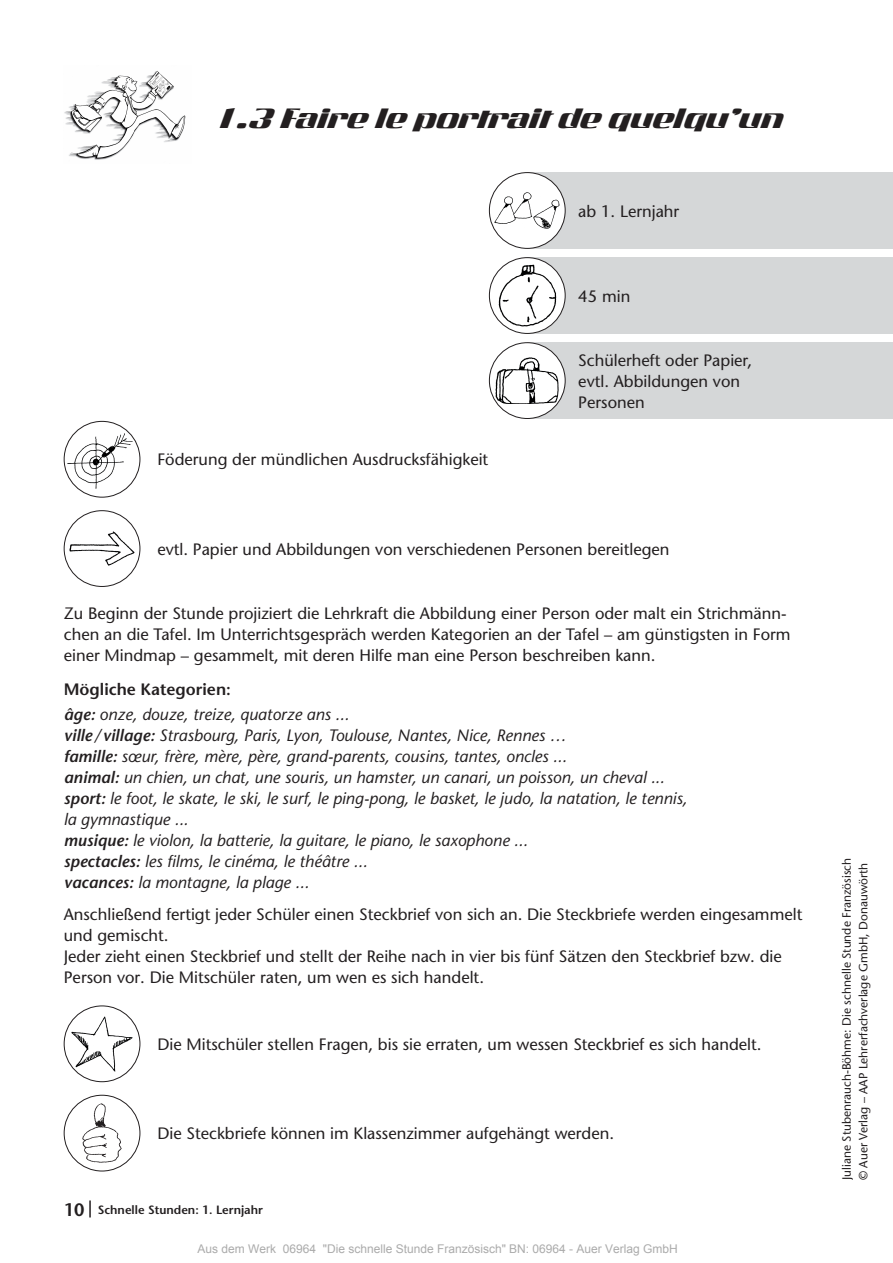
<style>
.page{position:relative;width:893px;height:1263px;background:#fff}
.page>*{position:absolute;margin:0;border:0;box-sizing:border-box;transform-origin:0 0}
.t1{font:24px "Concorde";color:#231f20}
.t2{font:16.5px/21px "Stone Sans";color:#231f20}
.t3{font:italic 16.5px/21px "Stone Sans";color:#231f20}
.t4{font:12px/16.5px "Stone Sans";color:#231f20}
.t5{font:12px "Arial";color:#ababab}
.t6{font:600 12px "Stone Sans";color:#231f20}
.s1{font-weight:600;font-style:normal}
.s2{font-weight:600}
.s3{font-size:18px}
</style>
<div class="page">
<svg style="left:89px;top:1200px;width:2px;height:17px"></svg>
<img style="left:64px;top:70px;width:122px;height:90px">
<img style="left:67px;top:434px;width:65px;height:54px">
<div style="left:64px;top:421px;width:76px;height:76px;border:1px solid #231f20;border-radius:50%"></div>
<img style="left:69px;top:532px;width:66px;height:33px">
<div style="left:64px;top:510px;width:76px;height:77px;border:1px solid #231f20;border-radius:50%"></div>
<img style="left:71px;top:1016px;width:62px;height:55px">
<div style="left:64px;top:1005px;width:76px;height:77px;border:1px solid #231f20;border-radius:50%"></div>
<img style="left:83px;top:1103px;width:38px;height:60px">
<div style="left:64px;top:1095px;width:76px;height:76px;border:1px solid #231f20;border-radius:50%"></div>
<div style="left:527px;top:172px;width:366px;height:77px;background:#d5d7d8"></div>
<div style="left:527px;top:257px;width:366px;height:77px;background:#d5d7d8"></div>
<div style="left:527px;top:342px;width:366px;height:77px;background:#d5d7d8"></div>
<div style="left:489px;top:173px;width:76px;height:75px;background:#fff;border-radius:50%"></div>
<img style="left:495px;top:192px;width:65px;height:37px">
<div style="left:489px;top:172px;width:77px;height:77px;border:1px solid #231f20;border-radius:50%"></div>
<div style="left:489px;top:258px;width:76px;height:75px;background:#fff;border-radius:50%"></div>
<img style="left:498px;top:264px;width:58px;height:63px">
<div style="left:489px;top:257px;width:77px;height:77px;border:1px solid #231f20;border-radius:50%"></div>
<div style="left:489px;top:343px;width:76px;height:75px;background:#fff;border-radius:50%"></div>
<img style="left:496px;top:357px;width:63px;height:47px">
<div style="left:489px;top:342px;width:77px;height:77px;border:1px solid #231f20;border-radius:50%"></div>
<h1 class="t1" style="left:213px;top:101px;width:572px">1.3 Faire le portrait de quelqu’un</h1>
<p class="t2" style="left:578px;top:202px;width:103px">ab 1. Lernjahr</p>
<p class="t2" style="left:578px;top:287px;width:54px">45 min</p>
<p class="t2" style="left:157px;top:451px;width:332px">Föderung der mündlichen Ausdrucksfähigkeit</p>
<p class="t2" style="left:578px;top:351px;width:175px">Schülerheft oder Papier, evtl. Abbildungen von<br>Personen</p>
<p class="t2" style="left:157px;top:540px;width:514px">evtl. Papier und Abbildungen von verschiedenen Personen bereitlegen</p>
<p class="t2" style="left:64px;top:604px;width:728px">Zu Beginn der Stunde projiziert die Lehrkraft die Abbildung einer Person oder malt ein Strichmänn&shy;chen an die Tafel. Im Unterrichtsgespräch werden Kategorien an der Tafel – am günstigsten in Form einer Mindmap – gesammelt, mit deren Hilfe man eine Person beschreiben kann.</p>
<p class="t3" style="left:64px;top:678px;width:287px;line-height:25.2px"><span class="s1">Mögliche Kategorien:<br></span><span class="s2">âge:</span> onze, douze, treize, quatorze ans ...</p>
<p class="t3" style="left:64px;top:726px;width:625px"><span class="s2">ville / village:</span> Strasbourg, Paris, Lyon, Toulouse, Nantes, Nice, Rennes …<br><span class="s2">famille:</span> sœur, frère, mère, père, grand-parents, cousins, tantes, oncles ...<br><span class="s2">animal:</span> un chien, un chat, une souris, un hamster, un canari, un poisson, un cheval ... <span class="s2">sport:</span> le foot, le skate, le ski, le surf, le ping-pong, le basket, le judo, la natation, le tennis, la gymnastique ...<br><span class="s2">musique:</span> le violon, la batterie, la guitare, le piano, le saxophone ...<br><span class="s2">spectacles:</span> les films, le cinéma, le théâtre ...<br><span class="s2">vacances:</span> la montagne, la plage ...</p>
<p class="t2" style="left:64px;top:905px;width:740px">Anschließend fertigt jeder Schüler einen Steckbrief von sich an. Die Steckbriefe werden eingesammelt und gemischt.<br>Jeder zieht einen Steckbrief und stellt der Reihe nach in vier bis fünf Sätzen den Steckbrief bzw. die Person vor. Die Mitschüler raten, um wen es sich handelt.</p>
<p class="t2" style="left:157px;top:1035px;width:606px">Die Mitschüler stellen Fragen, bis sie erraten, um wessen Steckbrief es sich handelt.</p>
<p class="t2" style="left:157px;top:1125px;width:458px">Die Steckbriefe können im Klassenzimmer aufgehängt werden.</p>
<p class="t6" style="left:64px;top:1205px;width:201px"><span class="s3">10</span> Schnelle Stunden: 1. Lernjahr</p>
<p class="t5" style="left:198px;top:1242px;width:482px">Aus dem Werk 06964 "Die schnelle Stunde Französisch" BN: 06964 - Auer Verlag GmbH</p>
<p class="t4" style="left:840px;top:1180px;width:324px;rotate:-90deg">Juliane Stubenrauch-Böhme: Die schnelle Stunde Französisch © Auer Verlag – AAP Lehrerfachverlage GmbH, Donauwörth</p>
</div>
